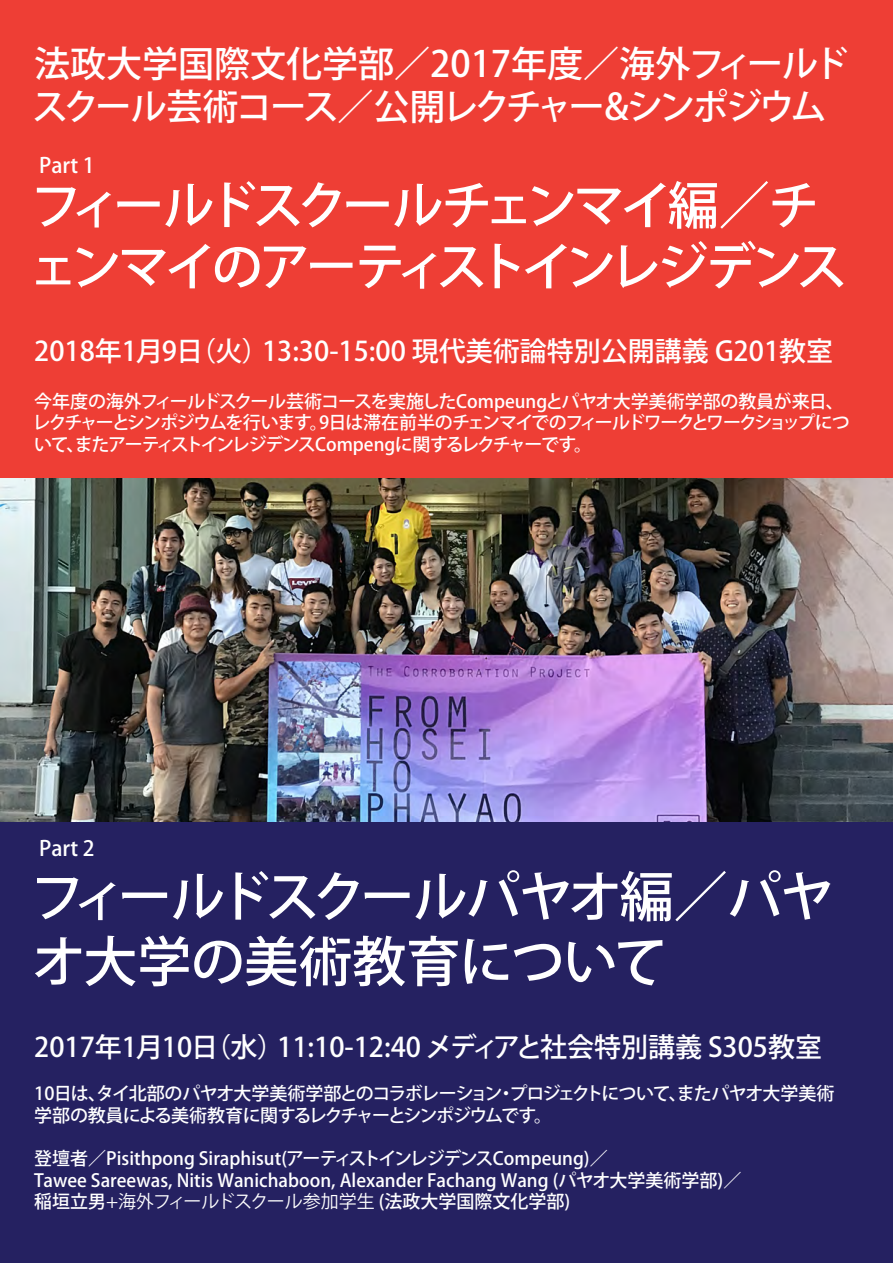
<style>
.page{position:relative;width:893px;height:1263px;background:#fff}
.page>*{position:absolute;margin:0;border:0;box-sizing:border-box;transform-origin:0 0}
.t1{font:500 54px/64.8px "Koz Go Pr 6 N";letter-spacing:-.03em;color:#fff}
.t2{font:500 51px/61.2px "Koz Go Pr 6 N";letter-spacing:-.1em;color:#fff}
.t3{font:500 36px/43.2px "Koz Go Pr 6 N";letter-spacing:-.02em;color:#fff}
.t4{font:500 27px "Koz Go Pr 6 N";color:#fff}
.t5{font:500 21px "Koz Go Pr 6 N";color:#fff}
.t6{font:500 18px/21.6px "Koz Go Pr 6 N";color:#fff}
.t7{font:500 18px/21.6px "Koz Go Pr 6 N";letter-spacing:-.07em;color:#fff}
.t8{font:500 18px/21.6px "Koz Go Pr 6 N";letter-spacing:-.06em;color:#fff}
.s1{font-weight:400}
</style>
<div class="page">
<img style="left:0;top:477px;width:893px;height:345px">
<div style="left:0;top:0;width:893px;height:477px;background:#ee3e35"></div>
<div style="left:0;top:822px;width:893px;height:441px;background:#252161"></div>
<h3 class="t3" style="left:32px;top:43px;width:818px">法政大学国際文化学部／2017年度／海外フィールドスクール芸術コース／公開レクチャー&amp;シンポジウム</h3>
<p class="t5" style="left:39px;top:153px;width:57px">Part 1</p>
<h2 class="t2" style="left:28px;top:176px;width:821px">フィールドスクールチェンマイ編／チェンマイのアーティストインレジデンス</h2>
<h3 class="t4" style="left:34px;top:336px;width:800px">2018年1月9日（火）13:30-15:00 現代美術論特別公開講義 G201教室</h3>
<p class="t7" style="left:33px;top:391px;width:819px">今年度の海外フィールドスクール芸術コースを実施したCompeungとパヤオ大学美術学部の教員が来日、レクチャーとシンポジウムを行います。9日は滞在前半のチェンマイでのフィールドワークとワークショップについて、またアーティストインレジデンスCompengに関するレクチャーです。</p>
<p class="t5" style="left:39px;top:836px;width:57px">Part 2</p>
<h1 class="t1" style="left:30px;top:865px;width:805px">フィールドスクールパヤオ編／パヤオ大学の美術教育について</h1>
<h3 class="t4" style="left:34px;top:1032px;width:789px">2017年1月10日（水）11:10-12:40 メディアと社会特別講義 S305教室</h3>
<p class="t8" style="left:34px;top:1083px;width:802px">10日は、タイ北部のパヤオ大学美術学部とのコラボレーション・プロジェクトについて、またパヤオ大学美術学部の教員による美術教育に関するレクチャーとシンポジウムです。</p>
<p class="t6" style="left:34px;top:1148px;width:709px">登壇者／Pisithpong Siraphisut(アーティストインレジデンスCompeung)／<br>Tawee Sareewas, Nitis Wanichaboon, Alexander Fachang Wang (パヤオ大学美術学部)／稲垣立男<span class="s1">+海外フィールドスクール参加学生</span> (法政大学国際文化学部)</p>
</div>
